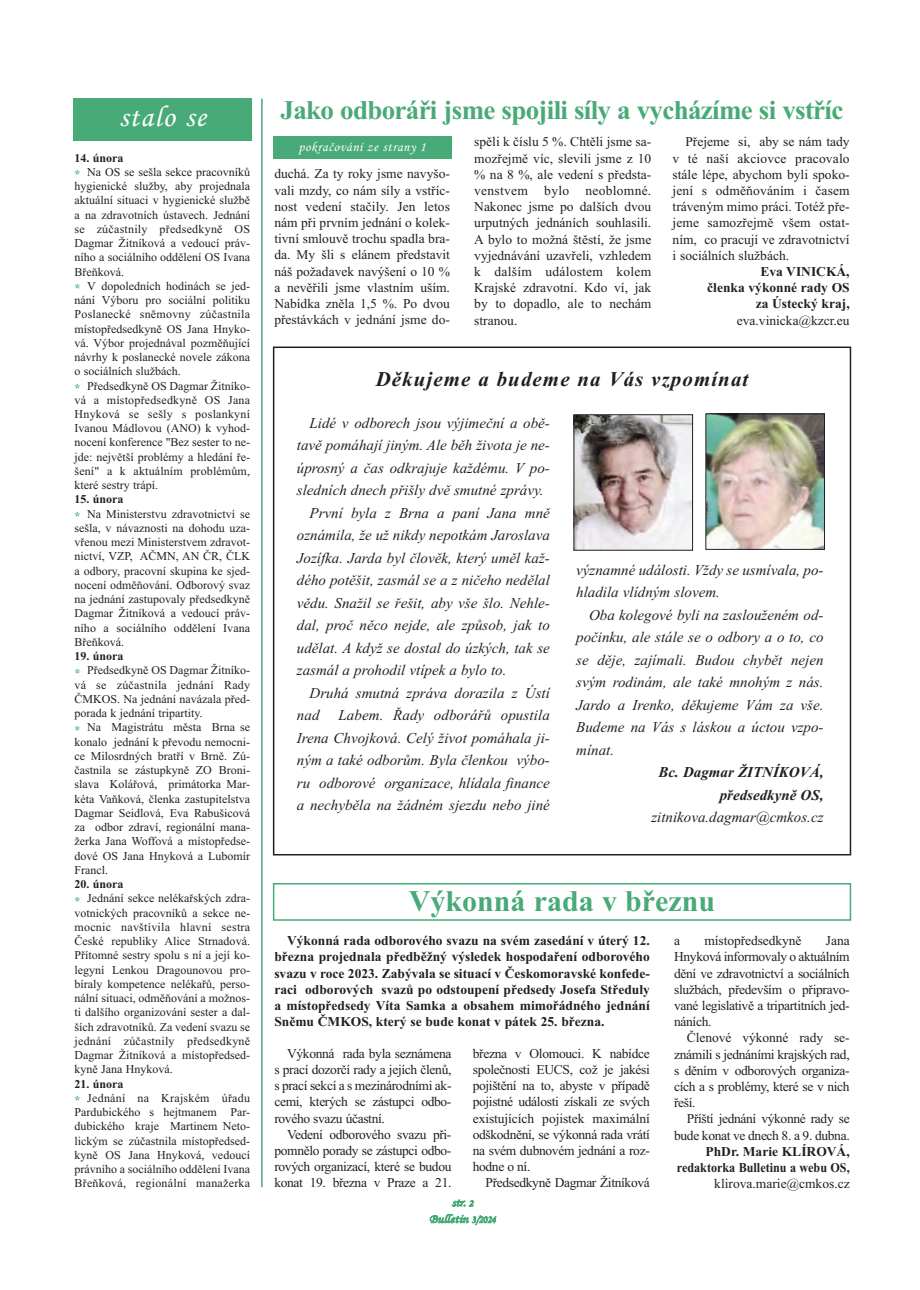
<style>
.page{position:relative;width:920px;height:1290px;background:#fff}
.page>*{position:absolute;margin:0;border:0;box-sizing:border-box;transform-origin:0 0}
.t1{font:700 30px "Times New Roman";color:#48aa77}
.t2{font:30px "Monotype Corsiva";letter-spacing:.045em;color:#fff}
.t3{font:700 27px "Times New Roman";letter-spacing:-.025em;color:#48aa77}
.t4{font:italic 700 21px "Times New Roman";letter-spacing:.05em;color:#231f20}
.t5{font:italic 15px/22.5px "Times New Roman";color:#231f20;text-align:justify}
.t6{font:italic 700 15px/22.5px "Times New Roman";color:#231f20;text-align:right}
.t7{font:13.5px/16.2px "Times New Roman";letter-spacing:-.025em;color:#231f20;text-align:justify}
.t8{font:700 13.5px/16.2px "Times New Roman";color:#231f20;text-align:right}
.t9{font:13.5px "Times New Roman";color:#231f20}
.t10{font:13.5px "Monotype Corsiva";letter-spacing:.045em;color:#fff}
.t11{font:13.5px "Times New Roman";letter-spacing:-.005em;color:#231f20}
.t12{font:12.15px/16.5px "Monotype Corsiva";letter-spacing:-.015em;color:#48aa77;text-align:center;scale:1.11 1}
.t13{font:12px/14.2px "Times New Roman";color:#231f20}
.s1{font-weight:700}
.s2{font-weight:700;color:#48aa77}
.s3{font-size:9.45px}
.s4{font-size:10.5px}
</style>
<div class="page">
<div style="left:273px;top:137px;width:178px;height:22px;background:#48aa77"></div>
<div style="left:73px;top:99px;width:179px;height:42px;background:#48aa77"></div>
<hr style="left:261px;top:99px;width:2px;height:1088px;background:#48aa77">
<div style="left:273px;top:883px;width:578px;height:38px;border:2px solid #48aa77"></div>
<img style="left:576px;top:416px;width:115px;height:133px">
<div style="left:574px;top:414px;width:119px;height:137px;border:1px solid #231f20"></div>
<img style="left:707px;top:415px;width:116px;height:133px">
<div style="left:705px;top:413px;width:120px;height:137px;border:1px solid #231f20"></div>
<div style="left:273px;top:346px;width:578px;height:509px;border:2px solid #231f20"></div>
<h1 class="t2" style="left:119px;top:98px;width:89px">stalo se</h1>
<p class="t13" style="left:75px;top:150px;width:177px"><span class="s1">14. února<br></span><span class="s2">*</span> Na OS se sešla sekce pracovníků hygienické služby, aby projednala aktuální situaci v hygienické službě a na zdravotních ústavech. Jednání se zúčastnily předsedkyně OS<br>Dagmar Žitníková a vedoucí práv&shy;ního a sociálního oddělení OS Ivana<br>Břeňková.<br><span class="s2">*</span> V dopoledních hodinách se jed&shy;nání Výboru pro sociální politiku<br>Poslanecké sněmovny zúčastnila místopředsedkyně OS Jana Hnyko&shy;vá. Výbor projednával pozměňující návrhy k poslanecké novele zákona o sociálních službách.<br><span class="s2">*</span> Předsedkyně OS Dagmar Žitníko&shy;vá a místopředsedkyně OS Jana<br>Hnyková se sešly s poslankyní<br>Ivanou Mádlovou (ANO) k vyhod&shy;nocení konference "Bez sester to ne&shy;jde: největší problémy a hledání ře&shy;šení" a k aktuálním problémům, které sestry trápí.</p>
<p class="t13" style="left:75px;top:492px;width:177px"><span class="s1">15. února<br></span><span class="s2">*</span> Na Ministerstvu zdravotnictví se sešla, v návaznosti na dohodu uza&shy;vřenou mezi Ministerstvem zdravot&shy;nictví, VZP, AČMN, AN ČR, ČLK a odbory, pracovní skupina ke sjed&shy;nocení odměňování. Odborový svaz na jednání zastupovaly předsedkyně<br>Dagmar Žitníková a vedoucí práv&shy;ního a sociálního oddělení Ivana<br>Břeňková.</p>
<p class="t13" style="left:75px;top:649px;width:177px"><span class="s1">19. února<br></span><span class="s2">*</span> Předsedkyně OS Dagmar Žitníko&shy;vá se zúčastnila jednání Rady<br>ČMKOS. Na jednání navázala před&shy;porada k jednání tripartity.<br><span class="s2">*</span> Na Magistrátu města Brna se konalo jednání k převodu nemocni&shy;ce Milosrdných bratří v Brně. Zú&shy;častnila se zástupkyně ZO Broni&shy;slava Kolářová, primátorka Mar&shy;kéta Vaňková, členka zastupitelstva<br>Dagmar Seidlová, Eva Rabušicová za odbor zdraví, regionální mana&shy;žerka Jana Woffová a místopředse&shy;dové OS Jana Hnyková a Lubomír<br>Francl.</p>
<p class="t13" style="left:75px;top:877px;width:177px"><span class="s1">20. února<br></span><span class="s2">*</span> Jednání sekce nelékařských zdra&shy;votnických pracovníků a sekce ne&shy;mocnic navštívila hlavní sestra<br>České republiky Alice Strnadová.<br>Přítomné sestry spolu s ní a její ko&shy;legyní Lenkou Dragounovou pro&shy;bíraly kompetence nelékařů, perso&shy;nální situaci, odměňování a možnos&shy;ti dalšího organizování sester a dal&shy;ších zdravotníků. Za vedení svazu se jednání zúčastnily předsedkyně<br>Dagmar Žitníková a místopředsed&shy;kyně Jana Hnyková.</p>
<p class="t13" style="left:75px;top:1076px;width:177px"><span class="s1">21. února<br></span><span class="s2">*</span> Jednání na Krajském úřadu<br>Pardubického s hejtmanem Par&shy;dubického kraje Martinem Neto&shy;lickým se zúčastnila místopředsed&shy;kyně OS Jana Hnyková, vedoucí právního a sociálního oddělení Ivana<br>Břeňková, regionální manažerka</p>
<h2 class="t3" style="left:281px;top:94px;width:564px">Jako odboráři jsme spojili síly a vycházíme si vstříc</h2>
<p class="t10" style="left:299px;top:138px;width:129px">pokračování ze strany 1</p>
<p class="t7" style="left:274px;top:166px;width:177px">duchá. Za ty roky jsme navyšo&shy;vali mzdy, co nám síly a vstříc&shy;nost vedení stačily. Jen letos nám při prvním jednání o kolek&shy;tivní smlouvě trochu spadla bra&shy;da. My šli s elánem představit náš požadavek navýšení o 10 % a nevěřili jsme vlastním uším.<br>Nabídka zněla 1,5 %. Po dvou přestávkách v jednání jsme do-</p>
<p class="t7" style="left:474px;top:134px;width:179px">spěli k číslu 5 %. Chtěli jsme sa&shy;mozřejmě víc, slevili jsme z 10 % na 8 %, ale vedení s předsta&shy;venstvem bylo neoblomné.<br>Nakonec jsme po dalších dvou urputných jednáních souhlasili.<br>A bylo to možná štěstí, že jsme vyjednávání uzavřeli, vzhledem k dalším událostem kolem Krajské zdravotní. Kdo ví, jak by to dopadlo, ale to nechám stranou.</p>
<p class="t7" style="left:673px;top:134px;width:179px;text-indent:13px">Přejeme si, aby se nám tady v té naší akciovce pracovalo stále lépe, abychom byli spoko&shy;jení s odměňováním i časem tráveným mimo práci. Totéž pře&shy;jeme samozřejmě všem ostat&shy;ním, co pracují ve zdravotnictví i sociálních službách.</p>
<p class="t8" style="left:707px;top:263px;width:144px">Eva VINICKÁ,<br>členka výkonné rady OS za Ústecký kraj,</p>
<p class="t9" style="left:737px;top:312px;width:114px">eva.vinicka@kzcr.eu</p>
<h3 class="t4" style="left:376px;top:366px;width:374px">Děkujeme a budeme na Vás vzpomínat</h3>
<p class="t5" style="left:310px;top:411px;width:242px">Lidé v odborech jsou výjimeční a obě-</p>
<p class="t5" style="left:297px;top:434px;width:255px">tavě pomáhají jiným. Ale běh života je ne-</p>
<p class="t5" style="left:297px;top:456px;width:255px">úprosný a čas odkrajuje každému. V po-</p>
<p class="t5" style="left:297px;top:479px;width:248px">sledních dnech přišly dvě smutné zprávy.</p>
<p class="t5" style="left:310px;top:501px;width:242px">První byla z Brna a paní Jana mně</p>
<p class="t5" style="left:297px;top:524px;width:255px">oznámila, že už nikdy nepotkám Jaroslava</p>
<p class="t5" style="left:297px;top:546px;width:255px">Jozífka. Jarda byl člověk, který uměl kaž-</p>
<p class="t5" style="left:297px;top:569px;width:255px">dého potěšit, zasmál se a z ničeho nedělal</p>
<p class="t5" style="left:297px;top:591px;width:255px">vědu. Snažil se řešit, aby vše šlo. Nehle-</p>
<p class="t5" style="left:297px;top:614px;width:255px">dal, proč něco nejde, ale způsob, jak to</p>
<p class="t5" style="left:297px;top:636px;width:255px">udělat. A když se dostal do úzkých, tak se</p>
<p class="t5" style="left:297px;top:659px;width:211px">zasmál a prohodil vtípek a bylo to.</p>
<p class="t5" style="left:310px;top:681px;width:242px">Druhá smutná zpráva dorazila z Ústí</p>
<p class="t5" style="left:297px;top:704px;width:24px">nad</p>
<p class="t5" style="left:297px;top:704px;width:255px;text-indent:42px">Labem. Řady odborářů opustila Irena Chvojková. Celý život pomáhala ji&shy;ným a také odborům. Byla členkou výbo&shy;ru odborové organizace, hlídala finance a nechyběla na žádném sjezdu nebo jiné</p>
<p class="t5" style="left:576px;top:558px;width:249px">významné události. Vždy se usmívala, po&shy;hladila vlídným slovem.</p>
<p class="t5" style="left:576px;top:603px;width:249px;text-indent:13px">Oba kolegové byli na zaslouženém od&shy;počinku, ale stále se o odbory a o to, co se děje, zajímali. Budou chybět nejen svým rodinám, ale také mnohým z nás.<br>Jardo a Irenko, děkujeme Vám za vše.<br>Budeme na Vás s láskou a úctou vzpo&shy;mínat.</p>
<p class="t6" style="left:659px;top:761px;width:166px">Bc. Dagmar ŽITNÍKOVÁ, předsedkyně OS,</p>
<p class="t5" style="left:651px;top:806px;width:174px">zitnikova.dagmar@cmkos.cz</p>
<h1 class="t1" style="left:409px;top:883px;width:308px">Výkonná rada v březnu</h1>
<p class="t8" style="left:274px;top:932px;width:377px;text-align:justify;text-indent:13px">Výkonná rada odborového svazu na svém zasedání v úterý 12. března projednala předběžný výsledek hospodaření odborového svazu v roce 2023. Zabývala se situací v Českomoravské konfede&shy;raci odborových svazů po odstoupení předsedy Josefa Středuly a místopředsedy Víta Samka a obsahem mimořádného jednání Sněmu ČMKOS, který se bude konat v pátek 25. března.</p>
<p class="t7" style="left:274px;top:1045px;width:179px;text-indent:13px">Výkonná rada byla seznámena s prací dozorčí rady a jejích členů, s prací sekcí a s mezinárodními ak&shy;cemi, kterých se zástupci odbo&shy;rového svazu účastní.</p>
<p class="t7" style="left:274px;top:1126px;width:179px;text-indent:13px">Vedení odborového svazu při&shy;pomnělo porady se zástupci odbo&shy;rových organizací, které se budou konat 19. března v Praze a 21.</p>
<p class="t7" style="left:473px;top:1045px;width:179px">března v Olomouci. K nabídce společnosti EUCS, což je jakési pojištění na to, abyste v případě pojistné události získali ze svých existujících pojistek maximální odškodnění, se výkonná rada vrátí na svém dubnovém jednání a roz&shy;hodne o ní.</p>
<p class="t7" style="left:485px;top:1174px;width:166px">Předsedkyně Dagmar Žitníková</p>
<p class="t12" style="left:429px;top:1194px;width:61px">str. <span class="s3">2<br></span>Bulletin <span class="s4">3/2024</span></p>
<p class="t7" style="left:674px;top:932px;width:7px">a</p>
<p class="t11" style="left:704px;top:932px;width:99px">místopředsedkyně</p>
<p class="t7" style="left:674px;top:932px;width:177px;text-indent:152px">Jana Hnyková informovaly o aktuálním dění ve zdravotnictví a sociálních službách, především o připravo&shy;vané legislativě a tripartitních jed&shy;náních.</p>
<p class="t7" style="left:674px;top:1029px;width:177px;text-indent:13px">Členové výkonné rady se&shy;známili s jednáními krajských rad, s děním v odborových organiza&shy;cích a s problémy, které se v nich řeší.</p>
<p class="t7" style="left:674px;top:1110px;width:177px;text-align:right">Příští jednání výkonné rady se bude konat ve dnech 8. a 9. dubna.</p>
<p class="t8" style="left:677px;top:1143px;width:174px">PhDr. Marie KLÍROVÁ, redaktorka Bulletinu a webu OS,</p>
<p class="t9" style="left:714px;top:1175px;width:137px">klirova.marie@cmkos.cz</p>
</div>
